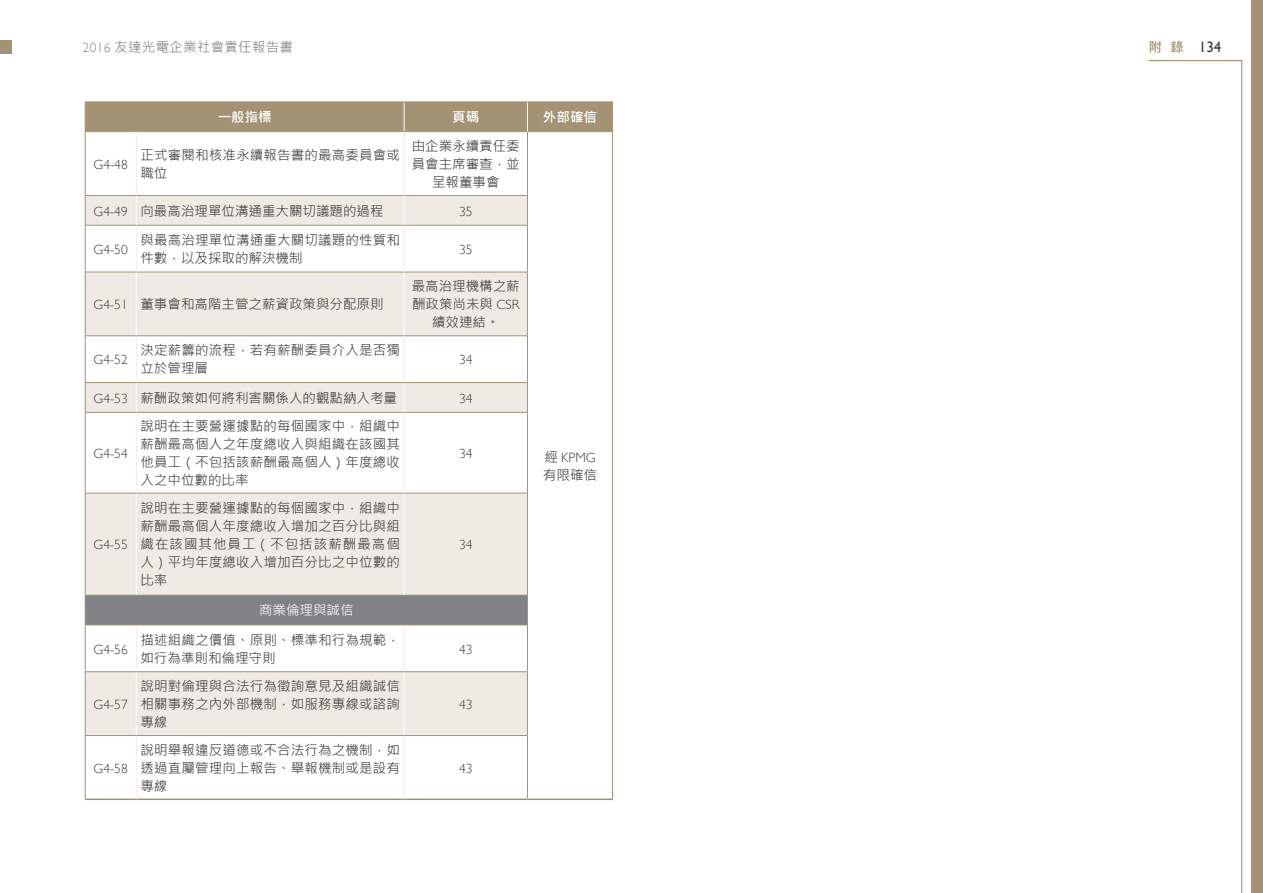
<style>
.page{position:relative;width:1263px;height:893px;background:#fff}
.page>*{position:absolute;margin:0;border:0;box-sizing:border-box;transform-origin:0 0}
.t1{font:15px "Gill Sans";color:#3e3e3f}
.t2{font:13.5px/18px "Microsoft Jheng Hei";letter-spacing:.01em;color:#3e3e3f}
.t3{font:300 13.5px "Gill Sans";color:#3e3e3f}
.t4{font:13.5px "Microsoft Jheng Hei";letter-spacing:.02em;color:#808285}
.t5{font:700 13.5px "Microsoft Jheng Hei";color:#fff}
.t6{font:13.5px "Microsoft Jheng Hei";color:#fff}
.s1{font-family:"Gill Sans";font-weight:300}
.s2{font-family:"Microsoft Jheng Hei";font-weight:700;font-size:13.5px;color:#a39274}
.s3{font-family:"Microsoft Jheng Hei";font-weight:400}
</style>
<div class="page">
<svg style="left:86px;top:196px;width:441px;height:539px;fill:#efeae3"></svg>
<div style="left:85px;top:595px;width:442px;height:30px;background:#808285"></div>
<hr style="left:85px;top:195px;width:51px;height:1px;background:#a39274">
<hr style="left:136px;top:195px;width:268px;height:1px;background:#a39274">
<hr style="left:404px;top:195px;width:124px;height:1px;background:#a39274">
<hr style="left:85px;top:225px;width:51px;height:1px;background:#a39274">
<hr style="left:136px;top:225px;width:268px;height:1px;background:#a39274">
<hr style="left:404px;top:225px;width:124px;height:1px;background:#a39274">
<hr style="left:85px;top:272px;width:51px;height:1px;background:#a39274">
<hr style="left:136px;top:272px;width:268px;height:1px;background:#a39274">
<hr style="left:404px;top:272px;width:124px;height:1px;background:#a39274">
<hr style="left:85px;top:335px;width:51px;height:1px;background:#a39274">
<hr style="left:136px;top:335px;width:268px;height:1px;background:#a39274">
<hr style="left:404px;top:335px;width:124px;height:1px;background:#a39274">
<hr style="left:85px;top:382px;width:51px;height:1px;background:#a39274">
<hr style="left:136px;top:382px;width:268px;height:1px;background:#a39274">
<hr style="left:404px;top:382px;width:124px;height:1px;background:#a39274">
<hr style="left:85px;top:412px;width:51px;height:1px;background:#a39274">
<hr style="left:136px;top:412px;width:268px;height:1px;background:#a39274">
<hr style="left:404px;top:412px;width:124px;height:1px;background:#a39274">
<hr style="left:85px;top:493px;width:51px;height:1px;background:#a39274">
<hr style="left:136px;top:493px;width:268px;height:1px;background:#a39274">
<hr style="left:404px;top:493px;width:124px;height:1px;background:#a39274">
<hr style="left:85px;top:595px;width:51px;height:1px;background:#a39274">
<hr style="left:136px;top:595px;width:268px;height:1px;background:#a39274">
<hr style="left:404px;top:595px;width:124px;height:1px;background:#a39274">
<hr style="left:85px;top:625px;width:51px;height:1px;background:#a39274">
<hr style="left:136px;top:625px;width:268px;height:1px;background:#a39274">
<hr style="left:404px;top:625px;width:124px;height:1px;background:#a39274">
<hr style="left:136px;top:132px;width:1px;height:63px;background:#efeae3">
<hr style="left:404px;top:132px;width:1px;height:63px;background:#efeae3">
<hr style="left:136px;top:226px;width:1px;height:46px;background:#efeae3">
<hr style="left:404px;top:226px;width:1px;height:46px;background:#efeae3">
<hr style="left:136px;top:336px;width:1px;height:46px;background:#efeae3">
<hr style="left:404px;top:336px;width:1px;height:46px;background:#efeae3">
<hr style="left:136px;top:413px;width:1px;height:80px;background:#efeae3">
<hr style="left:404px;top:413px;width:1px;height:80px;background:#efeae3">
<hr style="left:136px;top:272px;width:1px;height:63px;background:#fff">
<hr style="left:404px;top:272px;width:1px;height:63px;background:#fff">
<svg style="left:136px;top:196px;width:1px;height:29px"></svg>
<svg style="left:404px;top:196px;width:1px;height:29px"></svg>
<svg style="left:136px;top:383px;width:1px;height:29px"></svg>
<svg style="left:404px;top:383px;width:1px;height:29px"></svg>
<hr style="left:136px;top:493px;width:1px;height:102px;background:#fff">
<hr style="left:404px;top:493px;width:1px;height:102px;background:#fff">
<hr style="left:612px;top:132px;width:1px;height:63px;background:#a39274">
<hr style="left:612px;top:195px;width:1px;height:30px;background:#a39274">
<hr style="left:612px;top:225px;width:1px;height:47px;background:#a39274">
<hr style="left:612px;top:272px;width:1px;height:64px;background:#a39274">
<hr style="left:612px;top:336px;width:1px;height:47px;background:#a39274">
<svg style="left:612px;top:383px;width:1px;height:29px"></svg>
<hr style="left:612px;top:412px;width:1px;height:81px;background:#a39274">
<hr style="left:612px;top:493px;width:1px;height:102px;background:#a39274">
<hr style="left:612px;top:595px;width:1px;height:30px;background:#a39274">
<hr style="left:612px;top:625px;width:1px;height:47px;background:#a39274">
<hr style="left:612px;top:672px;width:1px;height:63px;background:#a39274">
<hr style="left:612px;top:735px;width:1px;height:63px;background:#a39274">
<hr style="left:527px;top:672px;width:1px;height:63px;background:#a39274">
<hr style="left:527px;top:736px;width:1px;height:62px;background:#a39274">
<hr style="left:136px;top:625px;width:1px;height:46px;background:#efeae3">
<hr style="left:404px;top:625px;width:1px;height:46px;background:#efeae3">
<hr style="left:527px;top:132px;width:1px;height:63px;background:#a39274">
<svg style="left:527px;top:196px;width:1px;height:29px"></svg>
<hr style="left:527px;top:226px;width:1px;height:46px;background:#a39274">
<hr style="left:527px;top:272px;width:1px;height:63px;background:#a39274">
<hr style="left:527px;top:336px;width:1px;height:46px;background:#a39274">
<svg style="left:527px;top:383px;width:1px;height:29px"></svg>
<hr style="left:527px;top:413px;width:1px;height:80px;background:#a39274">
<hr style="left:527px;top:493px;width:1px;height:102px;background:#a39274">
<svg style="left:527px;top:596px;width:1px;height:29px"></svg>
<hr style="left:527px;top:625px;width:1px;height:46px;background:#a39274">
<hr style="left:85px;top:672px;width:1px;height:63px;background:#a39274">
<hr style="left:85px;top:736px;width:1px;height:62px;background:#a39274">
<div style="left:85px;top:102px;width:528px;height:30px;background:#a39274"></div>
<hr style="left:85px;top:132px;width:1px;height:63px;background:#a39274">
<svg style="left:85px;top:196px;width:1px;height:29px"></svg>
<hr style="left:85px;top:226px;width:1px;height:46px;background:#a39274">
<hr style="left:85px;top:272px;width:1px;height:63px;background:#a39274">
<hr style="left:85px;top:336px;width:1px;height:46px;background:#a39274">
<svg style="left:85px;top:383px;width:1px;height:29px"></svg>
<hr style="left:85px;top:413px;width:1px;height:80px;background:#a39274">
<hr style="left:85px;top:493px;width:1px;height:102px;background:#a39274">
<svg style="left:85px;top:596px;width:1px;height:29px"></svg>
<hr style="left:85px;top:625px;width:1px;height:46px;background:#a39274">
<hr style="left:85px;top:798px;width:51px;height:2px;background:#a39274">
<hr style="left:136px;top:798px;width:268px;height:2px;background:#a39274">
<hr style="left:404px;top:798px;width:123px;height:2px;background:#a39274">
<hr style="left:527px;top:798px;width:86px;height:2px;background:#a39274">
<hr style="left:136px;top:672px;width:1px;height:63px;background:#fff">
<hr style="left:404px;top:672px;width:1px;height:63px;background:#fff">
<hr style="left:136px;top:736px;width:1px;height:62px;background:#efeae3">
<hr style="left:404px;top:736px;width:1px;height:62px;background:#efeae3">
<hr style="left:85px;top:671px;width:51px;height:1px;background:#a39274">
<hr style="left:136px;top:671px;width:268px;height:1px;background:#a39274">
<hr style="left:404px;top:671px;width:124px;height:1px;background:#a39274">
<hr style="left:85px;top:735px;width:51px;height:1px;background:#a39274">
<hr style="left:136px;top:735px;width:268px;height:1px;background:#a39274">
<hr style="left:404px;top:735px;width:124px;height:1px;background:#a39274">
<div style="left:1251px;top:0;width:12px;height:893px;background:#a39274"></div>
<div style="left:0;top:40px;width:12px;height:13px;background:#a39274"></div>
<svg style="left:1148px;top:60px;width:95px;height:833px"></svg>
<p class="t4" style="left:83px;top:38px;width:212px"><span class="s1">2016</span> 友達光電企業社會責任報告書</p>
<p class="t1" style="left:1149px;top:38px;width:74px"><span class="s2">附 錄</span> 134</p>
<p class="t5" style="left:218px;top:109px;width:55px">一般指標</p>
<p class="t5" style="left:452px;top:109px;width:28px">頁碼</p>
<p class="t5" style="left:543px;top:109px;width:55px">外部確信</p>
<p class="t3" style="left:94px;top:154px;width:36px">G4-48</p>
<p class="t2" style="left:140px;top:146px;width:261px">正式審閱和核准永續報告書的最高委員會或職位</p>
<p class="t2" style="left:412px;top:137px;width:109px;text-align:center">由企業永續責任委員會主席審查，並呈報董事會</p>
<p class="t2" style="left:94px;top:202px;width:291px"><span class="s1">G4-49</span> 向最高治理單位溝通重大關切議題的過程</p>
<p class="t3" style="left:459px;top:201px;width:15px">35</p>
<p class="t3" style="left:94px;top:239px;width:36px">G4-50</p>
<p class="t2" style="left:140px;top:231px;width:261px">與最高治理單位溝通重大關切議題的性質和件數，以及採取的解決機制</p>
<p class="t3" style="left:459px;top:239px;width:15px">35</p>
<p class="t2" style="left:94px;top:295px;width:291px"><span class="s1">G4-51</span> 董事會和高階主管之薪資政策與分配原則</p>
<p class="t2" style="left:412px;top:277px;width:109px;text-align:center">最高治理機構之薪酬政策尚未與 <span class="s1">CSR</span>績效連結。</p>
<p class="t3" style="left:94px;top:349px;width:36px">G4-52</p>
<p class="t2" style="left:140px;top:341px;width:261px">決定薪籌的流程，若有薪酬委員介入是否獨立於管理層　　</p>
<p class="t3" style="left:459px;top:349px;width:15px">34</p>
<p class="t2" style="left:94px;top:389px;width:305px"><span class="s1">G4-53</span> 薪酬政策如何將利害關係人的觀點納入考量</p>
<p class="t3" style="left:459px;top:388px;width:15px">34</p>
<p class="t3" style="left:94px;top:443px;width:36px">G4-54</p>
<p class="t3" style="left:94px;top:534px;width:36px">G4-55</p>
<p class="t2" style="left:140px;top:417px;width:261px;text-align:justify">說明在主要營運據點的每個國家中，組織中薪酬最高個人之年度總收入與組織在該國其他員工（不包括該薪酬最高個人）年度總收入之中位數的比率</p>
<p class="t2" style="left:140px;top:499px;width:261px;text-align:justify">說明在主要營運據點的每個國家中，組織中薪酬最高個人年度總收入增加之百分比與組織在該國其他員工（不包括該薪酬最高個人）平均年度總收入增加百分比之中位數的比率</p>
<p class="t6" style="left:259px;top:602px;width:96px">商業倫理與誠信</p>
<p class="t3" style="left:459px;top:443px;width:15px">34</p>
<p class="t3" style="left:459px;top:534px;width:15px">34</p>
<p class="t3" style="left:94px;top:638px;width:36px">G4-56</p>
<p class="t2" style="left:140px;top:631px;width:261px">描述組織之價值、原則、標準和行為規範，如行為準則和倫理守則</p>
<p class="t3" style="left:459px;top:638px;width:15px">43</p>
<p class="t3" style="left:94px;top:694px;width:36px">G4-57</p>
<p class="t2" style="left:140px;top:677px;width:261px;text-align:justify">說明對倫理與合法行為徵詢意見及組織誠信相關事務之內外部機制，如服務專線或諮詢專線</p>
<p class="t3" style="left:459px;top:694px;width:15px">43</p>
<p class="t3" style="left:94px;top:757px;width:36px">G4-58</p>
<p class="t2" style="left:140px;top:741px;width:261px;text-align:justify">說明舉報違反道德或不合法行為之機制，如透過直屬管理向上報告、舉報機制或是設有專線</p>
<p class="t3" style="left:459px;top:757px;width:15px">43</p>
<p class="t3" style="left:544px;top:447px;width:53px"><span class="s3">經</span> KPMG</p>
<p class="t2" style="left:543px;top:466px;width:55px">有限確信</p>
</div>
